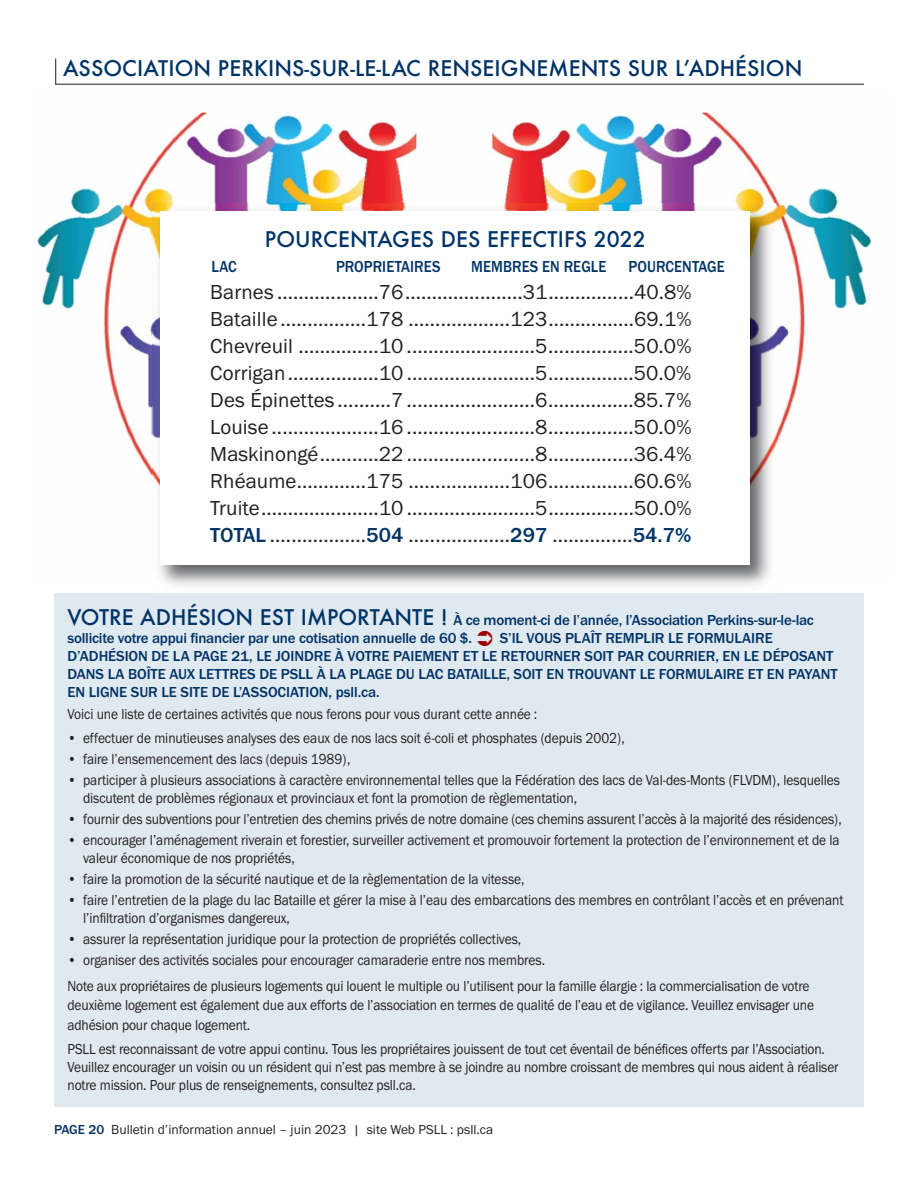
<style>
.page{position:relative;width:918px;height:1188px;background:#fff}
.page>*{position:absolute;margin:0;border:0;box-sizing:border-box;transform-origin:0 0}
.t1{font:21px/27px "Franklin Gothic URW Boo";letter-spacing:.005em;color:#231f20;text-align:justify}
.t2{font:500 21px "Futura";letter-spacing:.005em;color:#036}
.t3{font:500 16.5px "Franklin Gothic URW";letter-spacing:.005em;color:#036;scale:.9 1}
.t4{font:15px/18px "Franklin Gothic URW Boo";letter-spacing:-.005em;color:#231f20;scale:.9 1}
.t5{font:500 15px/18px "Franklin Gothic URW";letter-spacing:-.005em;color:#036}
.t6{font:13.5px "Franklin Gothic URW Boo";color:#231f20}
.s1{font-family:"Franklin Gothic URW";font-weight:500;color:#036}
.s2{font-family:"Futura";font-size:21px}
</style>
<div class="page">
<img style="left:491px;top:112px;width:381px;height:330px">
<img style="left:36px;top:112px;width:381px;height:365px">
<div style="left:54px;top:594px;width:810px;height:513px;background:#e0e8f0"></div>
<img style="left:152px;top:204px;width:626px;height:381px">
<div style="left:160px;top:212px;width:590px;height:354px;background:#fff"></div>
<svg style="left:55px;top:59px;width:1px;height:25px"></svg>
<hr style="left:55px;top:84px;width:809px;height:1px;background:#231f20">
<h1 class="t2" style="left:63px;top:54px;width:741px">ASSOCIATION PERKINS-SUR-LE-LAC RENSEIGNEMENTS SUR L’ADHÉSION</h1>
<h1 class="t2" style="left:265px;top:225px;width:382px">POURCENTAGES DES EFFECTIFS 2022</h1>
<p class="t3" style="left:212px;top:261px;width:29px">LAC</p>
<p class="t3" style="left:336px;top:261px;width:118px">PROPRIETAIRES</p>
<p class="t3" style="left:471px;top:261px;width:152px">MEMBRES EN REGLE</p>
<p class="t3" style="left:629px;top:261px;width:108px">POURCENTAGE</p>
<p class="t1" style="left:210px;top:281px;width:483px">Barnes ...................76......................31................40.8% Bataille ................178 ...................123................69.1% Chevreuil ...............10 ........................5................50.0% Corrigan.................10 ........................5................50.0% Des Épinettes ..........7 ........................6................85.7% Louise ....................16 ........................8................50.0% Maskinongé...........22 ........................8................36.4% Rhéaume.............175 ...................106................60.6% Truite......................10 ........................5................50.0% <span class="s1">TOTAL</span> ..................<span class="s1">504</span> ...................<span class="s1">297</span> ...............<span class="s1">54.7%</span></p>
<p class="t5" style="left:68px;top:612px;width:748px"><span class="s2">VOTRE ADHÉSION EST IMPORTANTE !</span> À ce moment-ci de l’année, l’Association Perkins-sur-le-lac sollicite votre appui financier par une cotisation annuelle de 60 $.</p>
<p class="t5" style="left:68px;top:630px;width:772px;text-indent:432px">S’IL VOUS PLAÎT REMPLIR LE FORMULAIRE D’ADHÉSION DE LA PAGE 21, LE JOINDRE À VOTRE PAIEMENT ET LE RETOURNER SOIT PAR COURRIER, EN LE DÉPOSANT DANS LA BOÎTE AUX LETTRES DE PSLL À LA PLAGE DU LAC BATAILLE, SOIT EN TROUVANT LE FORMULAIRE ET EN PAYANT EN LIGNE SUR LE SITE DE L’ASSOCIATION, psll.ca.</p>
<p class="t4" style="left:68px;top:707px;width:523px">Voici une liste de certaines activités que nous ferons pour vous durant cette année :</p>
<p class="t4" style="left:68px;top:731px;width:621px">• effectuer de minutieuses analyses des eaux de nos lacs soit é-coli et phosphates (depuis 2002),</p>
<p class="t4" style="left:68px;top:752px;width:316px">• faire l’ensemencement des lacs (depuis 1989),</p>
<p class="t4" style="left:83px;top:773px;width:843px;text-indent:-16px">• participer à plusieurs associations à caractère environnemental telles que la Fédération des lacs de Val-des-Monts (FLVDM), lesquelles discutent de problèmes régionaux et provinciaux et font la promotion de règlementation,</p>
<p class="t4" style="left:68px;top:812px;width:862px">• fournir des subventions pour l’entretien des chemins privés de notre domaine (ces chemins assurent l’accès à la majorité des résidences),</p>
<p class="t4" style="left:83px;top:833px;width:842px;text-indent:-16px">• encourager l’aménagement riverain et forestier, surveiller activement et promouvoir fortement la protection de l’environnement et de la valeur économique de nos propriétés,</p>
<p class="t4" style="left:68px;top:872px;width:509px">• faire la promotion de la sécurité nautique et de la règlementation de la vitesse,</p>
<p class="t4" style="left:83px;top:893px;width:847px;text-indent:-16px">• faire l’entretien de la plage du lac Bataille et gérer la mise à l’eau des embarcations des membres en contrôlant l’accès et en prévenant l’infiltration d’organismes dangereux,</p>
<p class="t4" style="left:68px;top:932px;width:506px">• assurer la représentation juridique pour la protection de propriétés collectives,</p>
<p class="t4" style="left:68px;top:949px;width:826px;line-height:25.5px">• organiser des activités sociales pour encourager camaraderie entre nos membres.<br>Note aux propriétaires de plusieurs logements qui louent le multiple ou l’utilisent pour la famille élargie : la commercialisation de votre</p>
<p class="t4" style="left:68px;top:997px;width:831px;line-height:19.5px">deuxième logement est également due aux efforts de l’association en termes de qualité de l’eau et de vigilance. Veuillez envisager une adhésion pour chaque logement.</p>
<p class="t4" style="left:68px;top:1041px;width:858px">PSLL est reconnaissant de votre appui continu. Tous les propriétaires jouissent de tout cet éventail de bénéfices offerts par l’Association.<br>Veuillez encourager un voisin ou un résident qui n’est pas membre à se joindre au nombre croissant de membres qui nous aident à réaliser notre mission. Pour plus de renseignements, consultez psll.ca.</p>
<p class="t6" style="left:54px;top:1125px;width:441px"><span class="s1">PAGE 20</span> Bulletin d’information annuel – juin 2023 | site Web PSLL : psll.ca</p>
</div>
